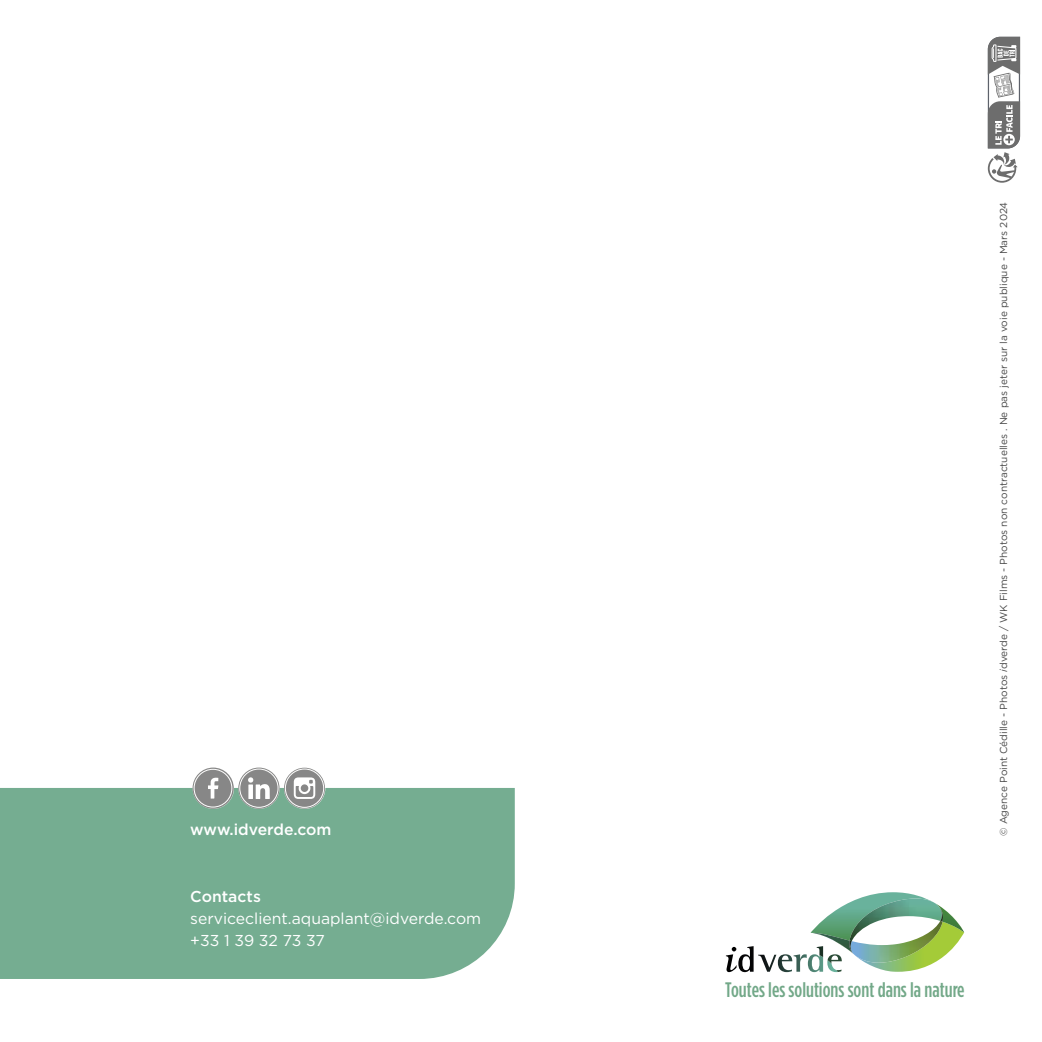
<style>
.page{position:relative;width:1042px;height:1042px;background:#fff}
.page>*{position:absolute;margin:0;border:0;box-sizing:border-box;transform-origin:0 0}
.t1{font:500 21px "Gotham Condensed";color:#72a888}
.t2{font:15.75px/22.4px "Gotham";color:#fff}
.t3{font:500 15.75px "Gotham";color:#fff}
.t4{font:10.15px "Gotham";color:#484848}
.s1{font-style:italic}
</style>
<div class="page">
<div style="left:0;top:788px;width:515px;height:191px;background:#75ad91"></div>
<svg style="left:987px;top:36px;width:34px;height:147px"></svg>
<svg style="left:238px;top:767px;width:42px;height:42px"></svg>
<svg style="left:284px;top:767px;width:41px;height:42px"></svg>
<svg style="left:284px;top:768px;width:41px;height:40px"></svg>
<svg style="left:294px;top:777px;width:21px;height:22px"></svg>
<div style="left:285px;top:768px;width:39px;height:40px;border:1px solid #fff;border-radius:50%"></div>
<svg style="left:193px;top:767px;width:41px;height:42px"></svg>
<svg style="left:208px;top:777px;width:10px;height:21px"></svg>
<div style="left:194px;top:769px;width:38px;height:38px;border:1px solid #fff;border-radius:50%"></div>
<svg style="left:238px;top:767px;width:41px;height:42px"></svg>
<svg style="left:248px;top:777px;width:22px;height:22px"></svg>
<div style="left:239px;top:768px;width:39px;height:40px;border:1px solid #fff;border-radius:50%"></div>
<svg style="left:726px;top:892px;width:238px;height:80px"></svg>
<h2 class="t3" style="left:190px;top:819px;width:143px">www.idverde.com</h2>
<h2 class="t3" style="left:190px;top:885px;width:72px">Contacts</h2>
<h2 class="t2" style="left:190px;top:907px;width:292px">serviceclient.aquaplant@idverde.com +33 1 39 32 73 37</h2>
<p class="t4" style="left:997px;top:836px;width:635px;rotate:-90deg">© Agence Point Cédille - Photos <span class="s1">i</span>dverde / WK Films - Photos non contractuelles . Ne pas jeter sur la voie publique - Mars 2024</p>
<h1 class="t1" style="left:725px;top:977px;width:241px">Toutes les solutions sont dans la nature</h1>
</div>
